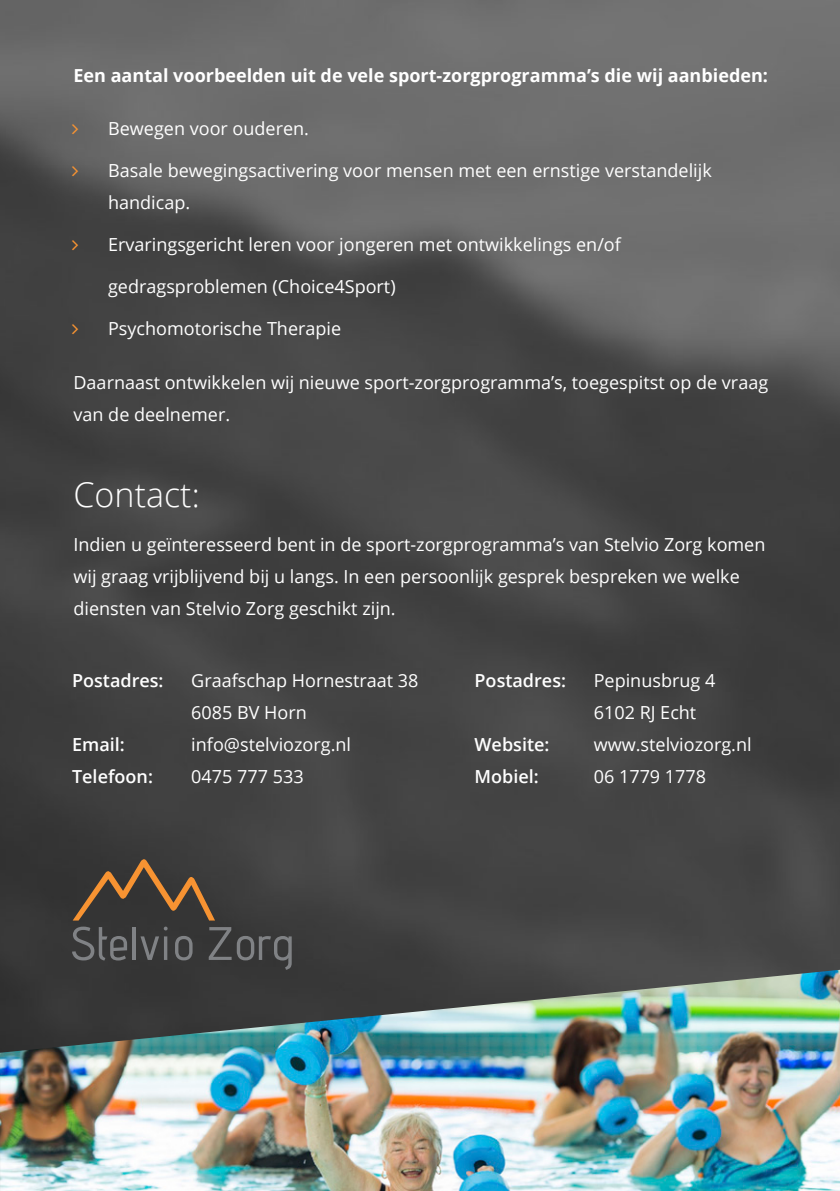
<style>
.page{position:relative;width:840px;height:1191px;background:#fff}
.page>*{position:absolute;margin:0;border:0;box-sizing:border-box;transform-origin:0 0}
.t1{font:300 34px "Open Sans";color:#fff}
.t2{font:18px/32px "Open Sans";color:#fff}
.t3{font:700 18px "Open Sans";color:#fff}
.t4{font:600 18px "Open Sans";color:#fff}
</style>
<div class="page">
<img style="left:0;top:0;width:839px;height:969px">
<img style="left:0;top:969px;width:839px;height:222px">
<svg style="left:72px;top:926px;width:55px;height:34px;background:#4c4d4e"></svg>
<hr style="left:132px;top:927px;width:4px;height:33px;background:#808285">
<svg style="left:140px;top:926px;width:27px;height:34px"></svg>
<svg style="left:175px;top:936px;width:17px;height:24px"></svg>
<svg style="left:208px;top:927px;width:23px;height:33px"></svg>
<svg style="left:237px;top:936px;width:54px;height:33px;background:#4b4c4d"></svg>
<svg style="left:73px;top:856px;width:142px;height:64px;background:#534435"></svg>
<svg style="left:72px;top:124px;width:6px;height:10px"></svg>
<svg style="left:72px;top:166px;width:6px;height:10px"></svg>
<svg style="left:72px;top:240px;width:6px;height:10px"></svg>
<svg style="left:72px;top:324px;width:6px;height:10px"></svg>
<p class="t3" style="left:73px;top:63px;width:695px">Een aantal voorbeelden uit de vele sport-zorgprogramma’s die wij aanbieden:</p>
<p class="t2" style="left:108px;top:112px;width:202px">Bewegen voor ouderen.</p>
<p class="t2" style="left:108px;top:154px;width:605px">Basale bewegingsactivering voor mensen met een ernstige verstandelijk handicap.</p>
<p class="t2" style="left:108px;top:228px;width:514px">Ervaringsgericht leren voor jongeren met ontwikkelings en/of</p>
<p class="t2" style="left:108px;top:270px;width:289px">gedragsproblemen (Choice4Sport)</p>
<p class="t2" style="left:108px;top:312px;width:234px">Psychomotorische Therapie</p>
<p class="t2" style="left:73px;top:365px;width:695px">Daarnaast ontwikkelen wij nieuwe sport-zorgprogramma’s, toegespitst op de vraag van de deelnemer.</p>
<p class="t1" style="left:73px;top:471px;width:128px">Contact:</p>
<p class="t2" style="left:73px;top:527px;width:693px">Indien u geïnteresseerd bent in de sport-zorgprogramma’s van Stelvio Zorg komen wij graag vrijblijvend bij u langs. In een persoonlijk gesprek bespreken we welke diensten van Stelvio Zorg geschikt zijn.</p>
<p class="t4" style="left:72px;top:668px;width:93px">Postadres:</p>
<p class="t4" style="left:72px;top:732px;width:54px">Email:</p>
<p class="t4" style="left:72px;top:764px;width:82px">Telefoon:</p>
<p class="t2" style="left:191px;top:664px;width:229px">Graafschap Hornestraat 38</p>
<p class="t2" style="left:191px;top:696px;width:117px">6085 BV Horn</p>
<p class="t2" style="left:191px;top:728px;width:161px">info@stelviozorg.nl</p>
<p class="t2" style="left:191px;top:760px;width:114px">0475 777 533</p>
<p class="t4" style="left:474px;top:668px;width:93px">Postadres:</p>
<p class="t4" style="left:474px;top:732px;width:76px">Website:</p>
<p class="t4" style="left:474px;top:764px;width:66px">Mobiel:</p>
<p class="t2" style="left:593px;top:664px;width:123px">Pepinusbrug 4</p>
<p class="t2" style="left:593px;top:696px;width:104px">6102 RJ Echt</p>
<p class="t2" style="left:593px;top:728px;width:159px">www.stelviozorg.nl</p>
<p class="t2" style="left:593px;top:760px;width:114px">06 1779 1778</p>
</div>
